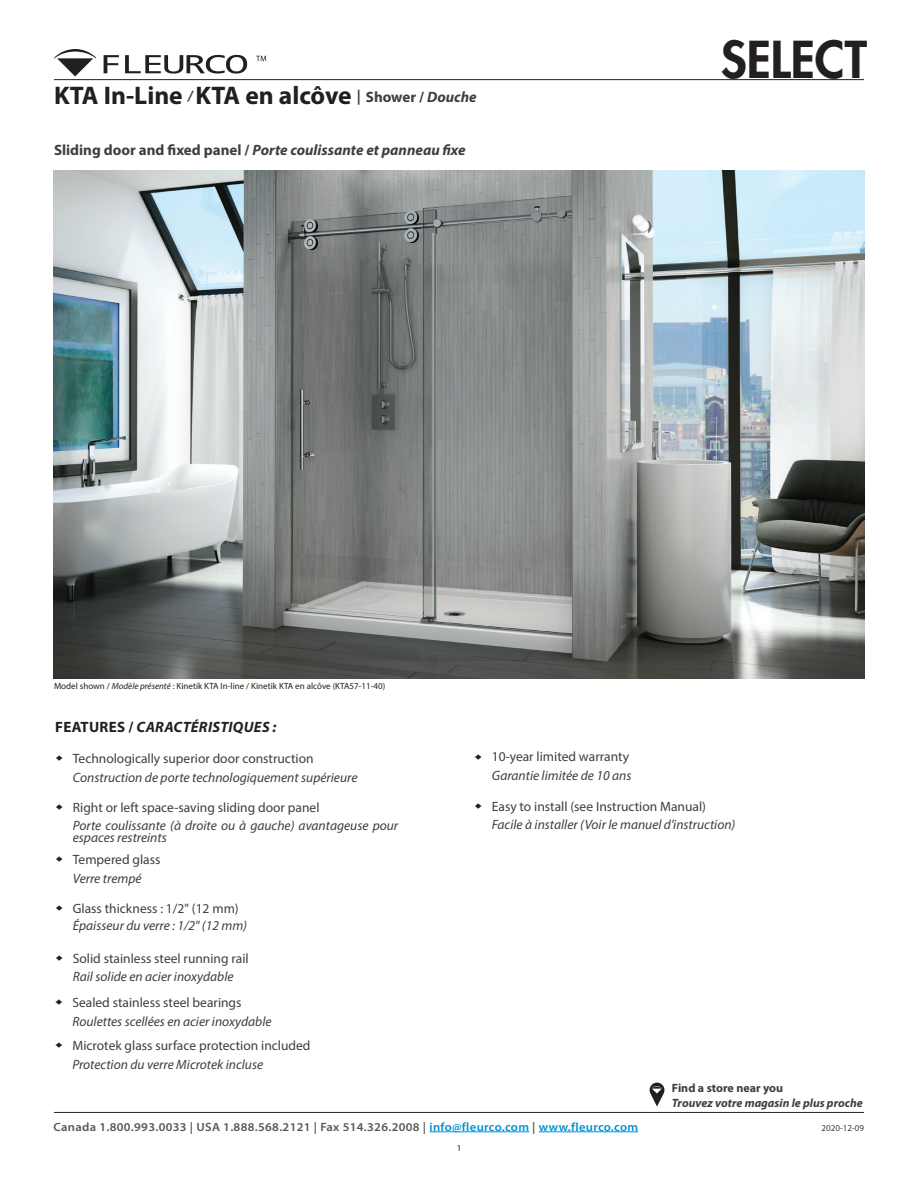
<style>
.page{position:relative;width:918px;height:1188px;background:#fff}
.page>*{position:absolute;margin:0;border:0;box-sizing:border-box;transform-origin:0 0}
.t1{font:800 49.5px "Futura Std";color:#231f20}
.t2{font:700 25.5px "Myriad Pro";color:#231f20}
.t3{font:italic 700 15px "Myriad Pro";color:#3e3e3f}
.t4{font:italic 700 15px "Myriad Pro";letter-spacing:.02em;color:#231f20}
.Features__Fr{font:italic 13.5px/12px "Myriad Pro";color:#3e3e3f}
.Features__An{font:13.5px "Myriad Pro";color:#3e3e3f}
.t5{font:600 12px "Myriad Pro";letter-spacing:.025em;color:#57585a;scale:1.05 1}
.t6{font:italic 700 12px "Myriad Pro";color:#3e3e3f}
.t7{font:700 12px "Myriad Pro";color:#3e3e3f}
.t8{font:10.8px "Arial";color:#231f20;scale:1.11 1}
.t9{font:9px "Myriad Pro";color:#231f20}
.t10{font:9px "Myriad Pro";color:#3e3e3f}
.s1{font-style:italic;font-size:15px;color:#3e3e3f}
.s2{font-size:15px;color:#3e3e3f}
.s3{font-style:normal}
.s4{font-style:italic}
.s5{color:#0090d4}
</style>
<div class="page">
<hr style="left:54px;top:1112px;width:810px;height:1px;background:#231f20">
<hr style="left:429px;top:1132px;width:100px;height:1px;background:#0090d4">
<hr style="left:539px;top:1132px;width:99px;height:1px;background:#0090d4">
<hr style="left:54px;top:79px;width:810px;height:1px;background:#231f20">
<svg style="left:104px;top:55px;width:15px;height:18px"></svg>
<svg style="left:125px;top:55px;width:122px;height:19px"></svg>
<svg style="left:54px;top:49px;width:42px;height:28px"></svg>
<svg style="left:256px;top:56px;width:10px;height:5px"></svg>
<img style="left:54px;top:171px;width:810px;height:507px">
<svg style="left:650px;top:1083px;width:14px;height:24px"></svg>
<p class="t2" style="left:54px;top:79px;width:424px">KTA In-Line <span class="s1">/</span> KTA en alcôve <span class="s1">|</span> <span class="s2">Shower /</span> <span class="s1">Douche</span></p>
<p class="t3" style="left:54px;top:140px;width:413px"><span class="s3">Sliding door and fixed panel /</span> Porte coulissante et panneau fixe</p>
<h1 class="t1" style="left:721px;top:29px;width:148px">SELECT</h1>
<p class="t9" style="left:54px;top:680px;width:333px">Model shown / <span class="s4">Modèle présenté</span> : Kinetik KTA In-line / Kinetik KTA en alcôve (KTA57-11-40)</p>
<p class="t4" style="left:55px;top:717px;width:223px"><span class="s3">FEATURES /</span> CARACTÉRISTIQUES :</p>
<p class="t8" style="left:67px;top:755px;width:7px;rotate:90deg">♦</p>
<p class="Features__An" style="left:73px;top:750px;width:242px">Technologically superior door construction</p>
<p class="Features__Fr" style="left:73px;top:771px;width:286px">Construction de porte technologiquement supérieure</p>
<p class="t8" style="left:67px;top:804px;width:7px;rotate:90deg">♦</p>
<p class="Features__An" style="left:73px;top:799px;width:248px">Right or left space-saving sliding door panel</p>
<p class="Features__Fr" style="left:73px;top:820px;width:327px">Porte coulissante (à droite ou à gauche) avantageuse pour espaces restreints</p>
<p class="t8" style="left:67px;top:856px;width:7px;rotate:90deg">♦</p>
<p class="Features__An" style="left:73px;top:851px;width:89px">Tempered glass</p>
<p class="Features__Fr" style="left:73px;top:872px;width:70px">Verre trempé</p>
<p class="t8" style="left:67px;top:905px;width:7px;rotate:90deg">♦</p>
<p class="Features__An" style="left:73px;top:900px;width:167px">Glass thickness : 1/2" (12 mm)</p>
<p class="Features__Fr" style="left:73px;top:919px;width:176px">Épaisseur du verre : 1/2" (12 mm)</p>
<p class="t8" style="left:67px;top:955px;width:7px;rotate:90deg">♦</p>
<p class="Features__An" style="left:73px;top:950px;width:177px">Solid stainless steel running rail</p>
<p class="Features__Fr" style="left:73px;top:971px;width:162px">Rail solide en acier inoxydable</p>
<p class="t8" style="left:67px;top:999px;width:7px;rotate:90deg">♦</p>
<p class="t8" style="left:67px;top:1042px;width:7px;rotate:90deg">♦</p>
<p class="Features__An" style="left:72px;top:994px;width:171px">Sealed stainless steel bearings</p>
<p class="Features__Fr" style="left:72px;top:1015px;width:201px">Roulettes scellées en acier inoxydable</p>
<p class="Features__An" style="left:72px;top:1038px;width:240px">Microtek glass surface protection included</p>
<p class="Features__Fr" style="left:72px;top:1058px;width:192px">Protection du verre Microtek incluse</p>
<p class="t8" style="left:486px;top:754px;width:7px;rotate:90deg">♦</p>
<p class="t8" style="left:486px;top:803px;width:7px;rotate:90deg">♦</p>
<p class="Features__An" style="left:492px;top:749px;width:139px">10-year limited warranty</p>
<p class="Features__Fr" style="left:492px;top:769px;width:141px">Garantie limitée de 10 ans</p>
<p class="Features__An" style="left:492px;top:798px;width:216px">Easy to install (see Instruction Manual)</p>
<p class="Features__Fr" style="left:492px;top:819px;width:245px">Facile à installer (Voir le manuel d'instruction)</p>
<p class="t7" style="left:672px;top:1081px;width:113px">Find a store near you</p>
<p class="t6" style="left:672px;top:1095px;width:192px">Trouvez votre magasin le plus proche</p>
<p class="t5" style="left:54px;top:1119px;width:558px">Canada 1.800.993.0033 | USA 1.888.568.2121 | Fax 514.326.2008 | <span class="s5">info@fleurco.com</span> | <span class="s5">www.fleurco.com</span></p>
<p class="t10" style="left:822px;top:1122px;width:44px">2020-12-09</p>
<p class="t9" style="left:457px;top:1142px;width:6px">1</p>
</div>
